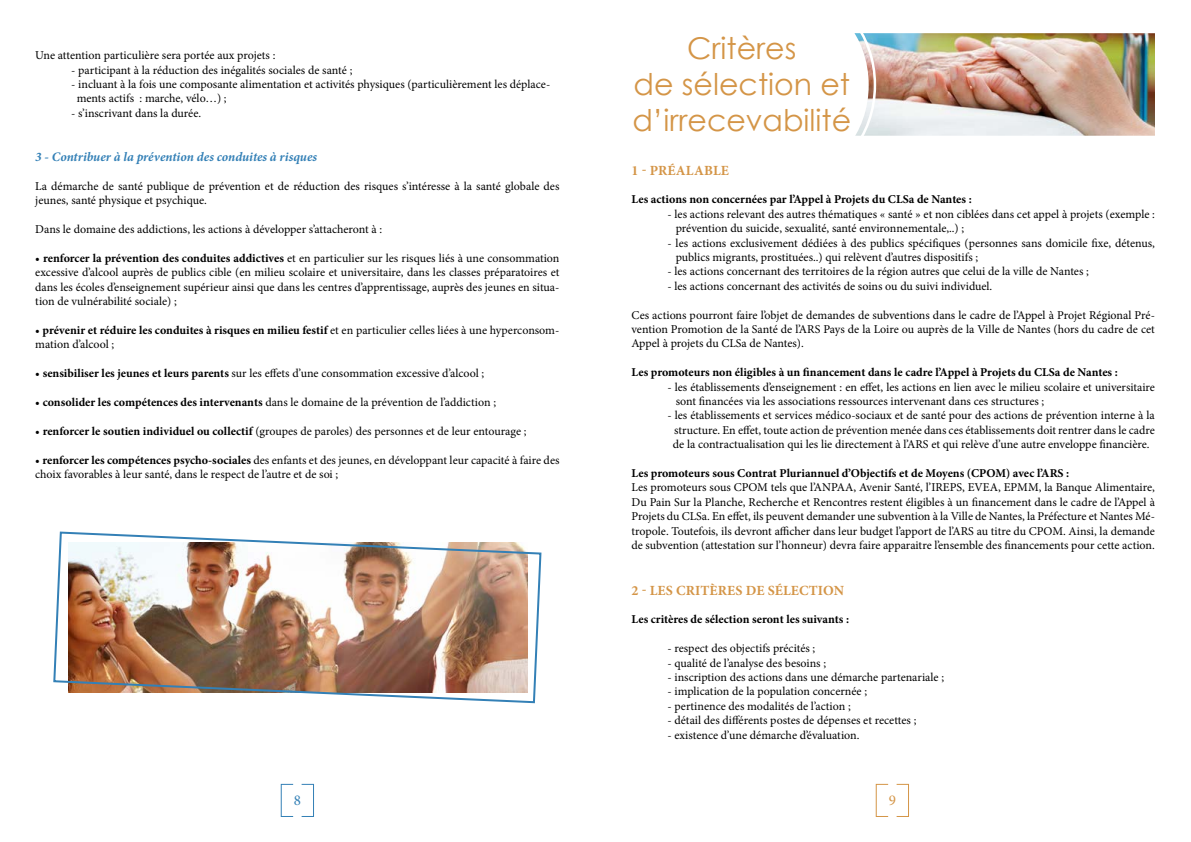
<style>
.page{position:relative;width:1191px;height:842px;background:#fff}
.page>*{position:absolute;margin:0;border:0;box-sizing:border-box;transform-origin:0 0}
.t1{font:30px/36px "Century Gothic";color:#d49547;text-align:center}
.t2{font:15px "Minion Pro";color:#3380b6}
.t3{font:15px "Minion Pro";color:#d49547}
.t4{font:700 14px "Minion Pro";letter-spacing:.01em;color:#d49547}
.t5{font:italic 700 13px "Minion Pro";color:#3380b6}
.t6{font:12px/14.4px "Minion Pro";color:#000}
.t7{font:700 12px "Minion Pro";color:#000}
.s1{font-weight:700}
</style>
<div class="page">
<div style="left:281px;top:784px;width:13px;height:33px;border:1px solid #3380b6"></div>
<div style="left:301px;top:784px;width:13px;height:33px;border:1px solid #3380b6"></div>
<img style="left:53px;top:531px;width:489px;height:173px">
<div style="left:875px;top:784px;width:13px;height:33px;border:1px solid #d49547"></div>
<div style="left:896px;top:784px;width:13px;height:33px;border:1px solid #d49547"></div>
<img style="left:876px;top:33px;width:279px;height:103px">
<svg style="left:854px;top:33px;width:22px;height:103px"></svg>
<div style="left:728px;top:3px;width:135px;height:165px;border:3px solid #fff;border-radius:50%"></div>
<p class="t6" style="left:35px;top:48px;width:242px">Une attention particulière sera portée aux projets :</p>
<p class="t6" style="left:71px;top:63px;width:283px">- participant à la réduction des inégalités sociales de santé ;</p>
<p class="t6" style="left:77px;top:77px;width:475px;text-indent:-5px">- incluant à la fois une composante alimentation et activités physiques (particulièrement les déplace&shy;ments actifs : marche, vélo…) ;</p>
<p class="t6" style="left:71px;top:106px;width:131px">- s’inscrivant dans la durée.</p>
<p class="t5" style="left:35px;top:148px;width:283px">3 - Contribuer à la prévention des conduites à risques</p>
<p class="t6" style="left:35px;top:179px;width:525px">La démarche de santé publique de prévention et de réduction des risques s’intéresse à la santé globale des jeunes, santé physique et psychique.</p>
<p class="t6" style="left:35px;top:222px;width:348px">Dans le domaine des addictions, les actions à développer s’attacheront à :</p>
<p class="t6" style="left:35px;top:251px;width:526px;text-align:justify">• <span class="s1">renforcer la prévention des conduites addictives</span> et en particulier sur les risques liés à une consommation excessive d’alcool auprès de publics cible (en milieu scolaire et universitaire, dans les classes préparatoires et dans les écoles d’enseignement supérieur ainsi que dans les centres d’apprentissage, auprès des jeunes en situa&shy;tion de vulnérabilité sociale) ;</p>
<p class="t6" style="left:35px;top:323px;width:525px">• <span class="s1">prévenir et réduire les conduites à risques en milieu festif</span> et en particulier celles liées à une hyperconsom&shy;mation d’alcool ;</p>
<p class="t6" style="left:35px;top:366px;width:450px">• <span class="s1">sensibiliser les jeunes et leurs parents</span> sur les effets d’une consommation excessive d’alcool ;</p>
<p class="t6" style="left:35px;top:395px;width:462px">• <span class="s1">consolider les compétences des intervenants</span> dans le domaine de la prévention de l’addiction ;</p>
<p class="t6" style="left:35px;top:424px;width:493px">• <span class="s1">renforcer le soutien individuel ou collectif</span> (groupes de paroles) des personnes et de leur entourage ;</p>
<p class="t6" style="left:35px;top:453px;width:526px">• <span class="s1">renforcer les compétences psycho-sociales</span> des enfants et des jeunes, en développant leur capacité à faire des choix favorables à leur santé, dans le respect de l’autre et de soi ;</p>
<h1 class="t1" style="left:632px;top:30px;width:220px">Critères<br>de sélection et d’irrecevabilité</h1>
<p class="t4" style="left:631px;top:160px;width:99px">1 - PRÉALABLE</p>
<p class="t7" style="left:631px;top:191px;width:342px">Les actions non concernées par l’Appel à Projets du CLSa de Nantes :</p>
<p class="t6" style="left:675px;top:207px;width:481px;text-indent:-8px">- les actions relevant des autres thématiques « santé » et non ciblées dans cet appel à projets (exemple : prévention du suicide, sexualité, santé environnementale,..) ;</p>
<p class="t6" style="left:675px;top:236px;width:481px;text-indent:-8px">- les actions exclusivement dédiées à des publics spécifiques (personnes sans domicile fixe, détenus, publics migrants, prostituées..) qui relèvent d’autres dispositifs ;</p>
<p class="t6" style="left:667px;top:264px;width:423px">- les actions concernant des territoires de la région autres que celui de la ville de Nantes ;</p>
<p class="t6" style="left:667px;top:279px;width:326px">- les actions concernant des activités de soins ou du suivi individuel.</p>
<p class="t6" style="left:631px;top:308px;width:525px;text-align:justify">Ces actions pourront faire l’objet de demandes de subventions dans le cadre de l’Appel à Projet Régional Pré&shy;vention Promotion de la Santé de l’ARS Pays de la Loire ou auprès de la Ville de Nantes (hors du cadre de cet Appel à projets du CLSa de Nantes).</p>
<p class="t7" style="left:631px;top:364px;width:488px">Les promoteurs non éligibles à un financement dans le cadre l’Appel à Projets du CLSa de Nantes :</p>
<p class="t6" style="left:675px;top:380px;width:481px;text-indent:-8px">- les établissements d’enseignement : en effet, les actions en lien avec le milieu scolaire et universitaire sont financées via les associations ressources intervenant dans ces structures ;</p>
<p class="t6" style="left:667px;top:408px;width:489px;text-align:center">- les établissements et services médico-sociaux et de santé pour des actions de prévention interne à la structure. En effet, toute action de prévention menée dans ces établissements doit rentrer dans le cadre de la contractualisation qui les lie directement à l’ARS et qui relève d’une autre enveloppe financière.</p>
<p class="t7" style="left:631px;top:465px;width:439px">Les promoteurs sous Contrat Pluriannuel d’Objectifs et de Moyens (CPOM) avec l’ARS :</p>
<p class="t6" style="left:631px;top:480px;width:525px;text-align:justify">Les promoteurs sous CPOM tels que l’ANPAA, Avenir Santé, l’IREPS, EVEA, EPMM, la Banque Alimentaire, Du Pain Sur la Planche, Recherche et Rencontres restent éligibles à un financement dans le cadre de l’Appel à Projets du CLSa. En effet, ils peuvent demander une subvention à la Ville de Nantes, la Préfecture et Nantes Mé&shy;tropole. Toutefois, ils devront afficher dans leur budget l’apport de l’ARS au titre du CPOM. Ainsi, la demande de subvention (attestation sur l’honneur) devra faire apparaitre l’ensemble des financements pour cette action.</p>
<p class="t4" style="left:631px;top:580px;width:214px">2 - LES CRITÈRES DE SÉLECTION</p>
<p class="t7" style="left:631px;top:611px;width:219px">Les critères de sélection seront les suivants :</p>
<p class="t6" style="left:667px;top:641px;width:149px">- respect des objectifs précités ;</p>
<p class="t6" style="left:667px;top:656px;width:160px">- qualité de l’analyse des besoins ;</p>
<p class="t6" style="left:667px;top:670px;width:278px">- inscription des actions dans une démarche partenariale ;</p>
<p class="t6" style="left:667px;top:684px;width:201px">- implication de la population concernée ;</p>
<p class="t6" style="left:667px;top:699px;width:185px">- pertinence des modalités de l’action ;</p>
<p class="t6" style="left:667px;top:713px;width:250px">- détail des différents postes de dépenses et recettes ;</p>
<p class="t6" style="left:667px;top:728px;width:193px">- existence d’une démarche d’évaluation.</p>
<p class="t2" style="left:294px;top:791px;width:9px">8</p>
<p class="t3" style="left:888px;top:791px;width:9px">9</p>
</div>
